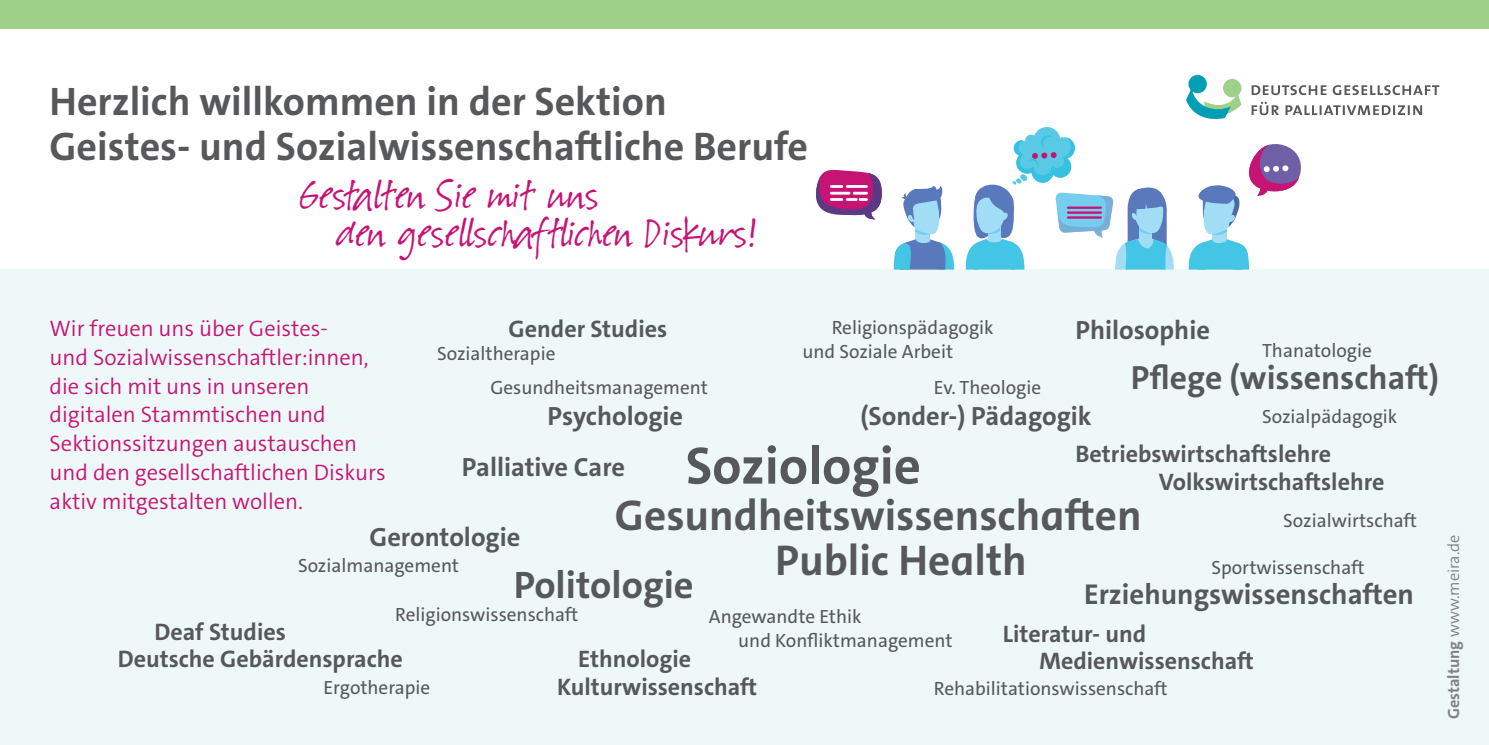
<style>
.page{position:relative;width:1489px;height:745px;background:#fff}
.page>*{position:absolute;margin:0;border:0;box-sizing:border-box;transform-origin:0 0}
.t1{font:700 52.75px "The Sans";color:#57585a}
.t2{font:49.75px/38.8px "Suomi Hand Script";letter-spacing:.01em;color:#c71373}
.t3{font:700 43.25px/45px "The Sans";color:#57585a}
.t4{font:700 40px/45px "The Sans";color:#57585a}
.t5{font:700 38.5px "The Sans";color:#57585a}
.t6{font:700 33.5px "The Sans";color:#57585a}
.t7{font:700 28.75px "The Sans";color:#57585a}
.t8{font:700 26.5px "The Sans";color:#57585a}
.t9{font:700 24px/27.5px "The Sans";color:#57585a}
.t10{font:300 22.5px/28.8px "The Sans";color:#c71373}
.t11{font:19.25px/24px "The Sans";color:#57585a}
.t12{font:300 16.25px "The Sans";color:#808285}
.s1{font-weight:700}
</style>
<div class="page">
<div style="left:0;top:269px;width:1488px;height:475px;background:#eef8f9"></div>
<div style="left:0;top:0;width:1488px;height:28px;background:#9fd08a"></div>
<div style="left:1188px;top:75px;width:18px;height:18px;background:#009eb4;border-radius:50%"></div>
<div style="left:1222px;top:79px;width:19px;height:18px;background:#9fd08a;border-radius:50%"></div>
<svg style="left:1186px;top:88px;width:55px;height:32px"></svg>
<svg style="left:1251px;top:102px;width:170px;height:13px"></svg>
<svg style="left:1251px;top:85px;width:188px;height:10px"></svg>
<svg style="left:1188px;top:144px;width:113px;height:125px"></svg>
<svg style="left:893px;top:186px;width:60px;height:83px"></svg>
<svg style="left:816px;top:169px;width:65px;height:51px"></svg>
<svg style="left:965px;top:127px;width:209px;height:142px"></svg>
<h3 class="t4" style="left:50px;top:79px;width:760px">Herzlich willkommen in der Sektion<br>Geistes- und Sozialwissenschaftliche Berufe</h3>
<h2 class="t2" style="left:336px;top:178px;width:421px;text-indent:-36px">Gestalten Sie mit uns<br>den gesellschaftlichen Diskurs!</h2>
<p class="t10" style="left:50px;top:314px;width:337px">Wir freuen uns über Geistes-<br>und Sozialwissenschaftler:innen, die sich mit uns in unseren digitalen Stammtischen und<br>Sektionssitzungen austauschen und den gesellschaftlichen Diskurs aktiv mitgestalten wollen.</p>
<p class="t11" style="left:802px;top:315px;width:193px;text-indent:29px">Religionspädagogik und Soziale Arbeit</p>
<p class="t9" style="left:508px;top:315px;width:160px">Gender Studies</p>
<h3 class="t8" style="left:1075px;top:313px;width:136px">Philosophie</h3>
<p class="t11" style="left:1261px;top:338px;width:111px">Thanatologie</p>
<p class="t11" style="left:437px;top:341px;width:120px">Sozialtherapie</p>
<h3 class="t6" style="left:1130px;top:356px;width:310px">Pflege (wissenschaft)</h3>
<p class="t11" style="left:490px;top:375px;width:219px">Gesundheitsmanagement</p>
<p class="t11" style="left:933px;top:375px;width:109px">Ev. Theologie</p>
<h3 class="t8" style="left:547px;top:398px;width:137px">Psychologie</h3>
<h3 class="t8" style="left:860px;top:398px;width:233px">(Sonder-) Pädagogik</h3>
<p class="t9" style="left:1158px;top:440px;width:227px;text-indent:-83px">Betriebswirtschaftslehre<br>Volkswirtschaftslehre</p>
<p class="t11" style="left:1261px;top:404px;width:137px">Sozialpädagogik</p>
<h1 class="t1" style="left:685px;top:431px;width:237px">Soziologie</h1>
<h3 class="t3" style="left:775px;top:492px;width:368px;text-indent:-160px">Gesundheitswissenschaften<br>Public Health</h3>
<h3 class="t8" style="left:462px;top:449px;width:165px">Palliative Care</h3>
<p class="t11" style="left:1283px;top:508px;width:135px">Sozialwirtschaft</p>
<p class="t11" style="left:1211px;top:555px;width:155px">Sportwissenschaft</p>
<h3 class="t8" style="left:369px;top:519px;width:152px">Gerontologie</h3>
<p class="t11" style="left:298px;top:553px;width:162px">Sozialmanagement</p>
<h3 class="t5" style="left:513px;top:559px;width:181px">Politologie</h3>
<h3 class="t7" style="left:1084px;top:575px;width:331px">Erziehungswissenschaften</h3>
<p class="t11" style="left:395px;top:602px;width:185px">Religionswissenschaft</p>
<p class="t11" style="left:738px;top:604px;width:216px;text-indent:-29px">Angewandte Ethik<br>und Konfliktmanagement</p>
<p class="t11" style="left:933px;top:676px;width:235px">Rehabilitationswissenschaft</p>
<p class="t9" style="left:118px;top:617px;width:287px;text-indent:37px">Deaf Studies<br>Deutsche Gebärdensprache</p>
<p class="t9" style="left:1039px;top:619px;width:216px;text-indent:-37px">Literatur- und<br>Medienwissenschaft</p>
<p class="t9" style="left:557px;top:645px;width:201px;text-indent:21px">Ethnologie<br>Kulturwissenschaft</p>
<p class="t11" style="left:323px;top:675px;width:108px">Ergotherapie</p>
<p class="t12" style="left:1442px;top:719px;width:186px;rotate:-90deg"><span class="s1">Gestaltung</span> www.meira.de</p>
</div>
